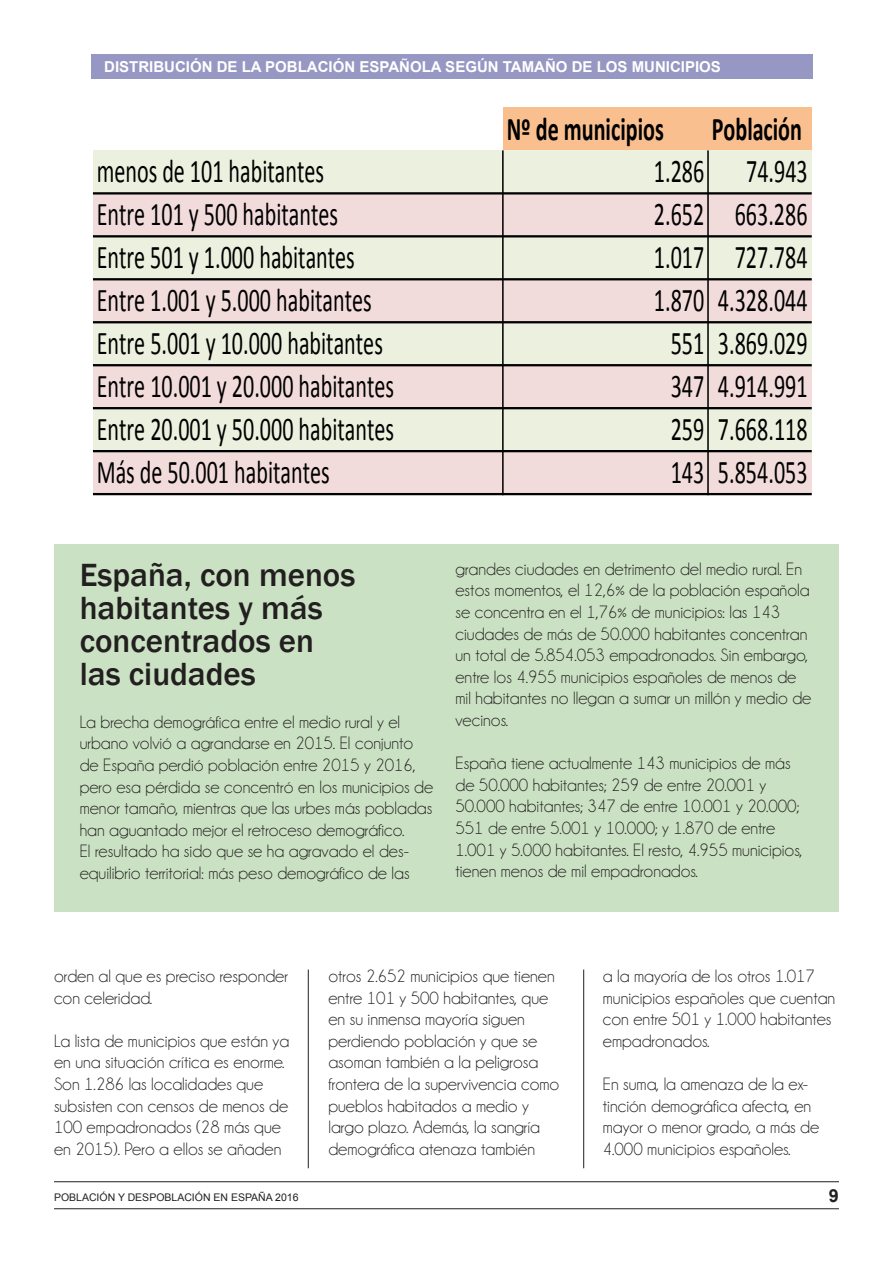
<style>
.page{position:relative;width:893px;height:1263px;background:#fff}
.page>*{position:absolute;margin:0;border:0;box-sizing:border-box;transform-origin:0 0}
.t1{font:33.15px "Calibri";color:#000;scale:.67 1}
.t2{font:700 33.15px "Calibri";color:#000;scale:.67 1}
.t3{font:500 33px "Franklin Gothic";color:#231f20}
.t4{font:18px/21.6px "Champagne&Limousines";color:#231f20}
.t5{font:700 18px "Arial";color:#231f20}
.t6{font:700 15px "Arial";color:#fff}
.t7{font:10.5px "Arial";color:#231f20}
</style>
<div class="page">
<div style="left:91px;top:54px;width:722px;height:24px;background:#9797c4"></div>
<hr style="left:308px;top:969px;width:1px;height:199px;background:#231f20">
<hr style="left:583px;top:969px;width:1px;height:199px;background:#231f20">
<div style="left:54px;top:544px;width:785px;height:368px;background:#cae2c3"></div>
<hr style="left:54px;top:1181px;width:785px;height:1px;background:#231f20">
<hr style="left:54px;top:1208px;width:785px;height:1px;background:#231f20">
<div style="left:503px;top:107px;width:309px;height:44px;background:#fabf8f"></div>
<div style="left:93px;top:150px;width:719px;height:44px;background:#ebf1de"></div>
<div style="left:93px;top:193px;width:719px;height:44px;background:#f2dcdb"></div>
<div style="left:93px;top:236px;width:719px;height:44px;background:#ebf1de"></div>
<div style="left:93px;top:279px;width:719px;height:44px;background:#f2dcdb"></div>
<div style="left:93px;top:322px;width:719px;height:44px;background:#ebf1de"></div>
<div style="left:93px;top:365px;width:719px;height:44px;background:#f2dcdb"></div>
<div style="left:93px;top:408px;width:719px;height:44px;background:#ebf1de"></div>
<div style="left:93px;top:451px;width:719px;height:44px;background:#f2dcdb"></div>
<hr style="left:502px;top:150px;width:2px;height:345px;background:#000">
<hr style="left:707px;top:150px;width:2px;height:345px;background:#000">
<hr style="left:93px;top:192px;width:719px;height:2px;background:#000">
<hr style="left:93px;top:235px;width:719px;height:2px;background:#000">
<hr style="left:93px;top:278px;width:719px;height:2px;background:#000">
<hr style="left:93px;top:321px;width:719px;height:2px;background:#000">
<hr style="left:93px;top:364px;width:719px;height:2px;background:#000">
<hr style="left:93px;top:407px;width:719px;height:2px;background:#000">
<hr style="left:93px;top:450px;width:719px;height:2px;background:#000">
<hr style="left:93px;top:493px;width:719px;height:2px;background:#000">
<p class="t6" style="left:104px;top:56px;width:618px">DISTRIBUCIÓN DE LA POBLACIÓN ESPAÑOLA SEGÚN TAMAÑO DE LOS MUNICIPIOS</p>
<p class="t2" style="left:507px;top:107px;width:236px">Nº de municipios</p>
<p class="t2" style="left:712px;top:107px;width:136px">Población</p>
<p class="t1" style="left:97px;top:151px;width:341px">menos de 101 habitantes</p>
<p class="t1" style="left:654px;top:151px;width:77px">1.286</p>
<p class="t1" style="left:746px;top:151px;width:94px">74.943</p>
<p class="t1" style="left:97px;top:193px;width:362px">Entre 101 y 500 habitantes</p>
<p class="t1" style="left:654px;top:193px;width:231px">2.652 663.286</p>
<p class="t1" style="left:97px;top:236px;width:387px">Entre 501 y 1.000 habitantes</p>
<p class="t1" style="left:654px;top:236px;width:231px">1.017 727.784</p>
<p class="t1" style="left:97px;top:279px;width:412px">Entre 1.001 y 5.000 habitantes</p>
<p class="t1" style="left:654px;top:279px;width:231px">1.870 4.328.044</p>
<p class="t1" style="left:97px;top:322px;width:429px">Entre 5.001 y 10.000 habitantes</p>
<p class="t1" style="left:671px;top:322px;width:206px">551 3.869.029</p>
<p class="t1" style="left:97px;top:365px;width:445px">Entre 10.001 y 20.000 habitantes</p>
<p class="t1" style="left:671px;top:365px;width:206px">347 4.914.991</p>
<p class="t1" style="left:97px;top:408px;width:445px">Entre 20.001 y 50.000 habitantes</p>
<p class="t1" style="left:671px;top:408px;width:206px">259 7.668.118</p>
<p class="t1" style="left:97px;top:451px;width:349px">Más de 50.001 habitantes</p>
<p class="t1" style="left:671px;top:451px;width:206px">143 5.854.053</p>
<p class="t3" style="left:80px;top:554px;width:277px">España, con menos</p>
<p class="t3" style="left:80px;top:587px;width:244px">habitantes y más</p>
<p class="t3" style="left:80px;top:620px;width:236px">concentrados en</p>
<p class="t3" style="left:80px;top:653px;width:178px">las ciudades</p>
<p class="t4" style="left:80px;top:711px;width:355px">La brecha demográfica entre el medio rural y el urbano volvió a agrandarse en 2015. El conjunto de España perdió población entre 2015 y 2016, pero esa pérdida se concentró en los municipios de menor tamaño, mientras que las urbes más pobladas han aguantado mejor el retroceso demográfico.<br>El resultado ha sido que se ha agravado el des&shy;equilibrio territorial: más peso demográfico de las</p>
<p class="t4" style="left:455px;top:558px;width:357px">grandes ciudades en detrimento del medio rural. En estos momentos, el 12,6% de la población española se concentra en el 1,76% de municipios: las 143 ciudades de más de 50.000 habitantes concentran un total de 5.854.053 empadronados. Sin embargo, entre los 4.955 municipios españoles de menos de mil habitantes no llegan a sumar un millón y medio de vecinos.</p>
<p class="t4" style="left:455px;top:753px;width:348px">España tiene actualmente 143 municipios de más de 50.000 habitantes; 259 de entre 20.001 y 50.000 habitantes; 347 de entre 10.001 y 20.000; 551 de entre 5.001 y 10.000; y 1.870 de entre 1.001 y 5.000 habitantes. El resto, 4.955 municipios, tienen menos de mil empadronados.</p>
<p class="t4" style="left:54px;top:965px;width:235px">orden al que es preciso responder con celeridad.</p>
<p class="t4" style="left:54px;top:1030px;width:237px">La lista de municipios que están ya en una situación crítica es enorme.<br>Son 1.286 las localidades que subsisten con censos de menos de<br>100 empadronados (28 más que en 2015). Pero a ellos se añaden</p>
<p class="t4" style="left:328px;top:965px;width:232px">otros 2.652 municipios que tienen entre 101 y 500 habitantes, que en su inmensa mayoría siguen perdiendo población y que se asoman también a la peligrosa frontera de la supervivencia como pueblos habitados a medio y largo plazo. Además, la sangría demográfica atenaza también</p>
<p class="t4" style="left:603px;top:965px;width:234px">a la mayoría de los otros 1.017 municipios españoles que cuentan con entre 501 y 1.000 habitantes empadronados.</p>
<p class="t4" style="left:603px;top:1073px;width:218px">En suma, la amenaza de la ex&shy;tinción demográfica afecta, en mayor o menor grado, a más de<br>4.000 municipios españoles.</p>
<p class="t7" style="left:54px;top:1191px;width:246px">POBLACIÓN Y DESPOBLACIÓN EN ESPAÑA 2016</p>
<p class="t5" style="left:829px;top:1183px;width:12px">9</p>
</div>
